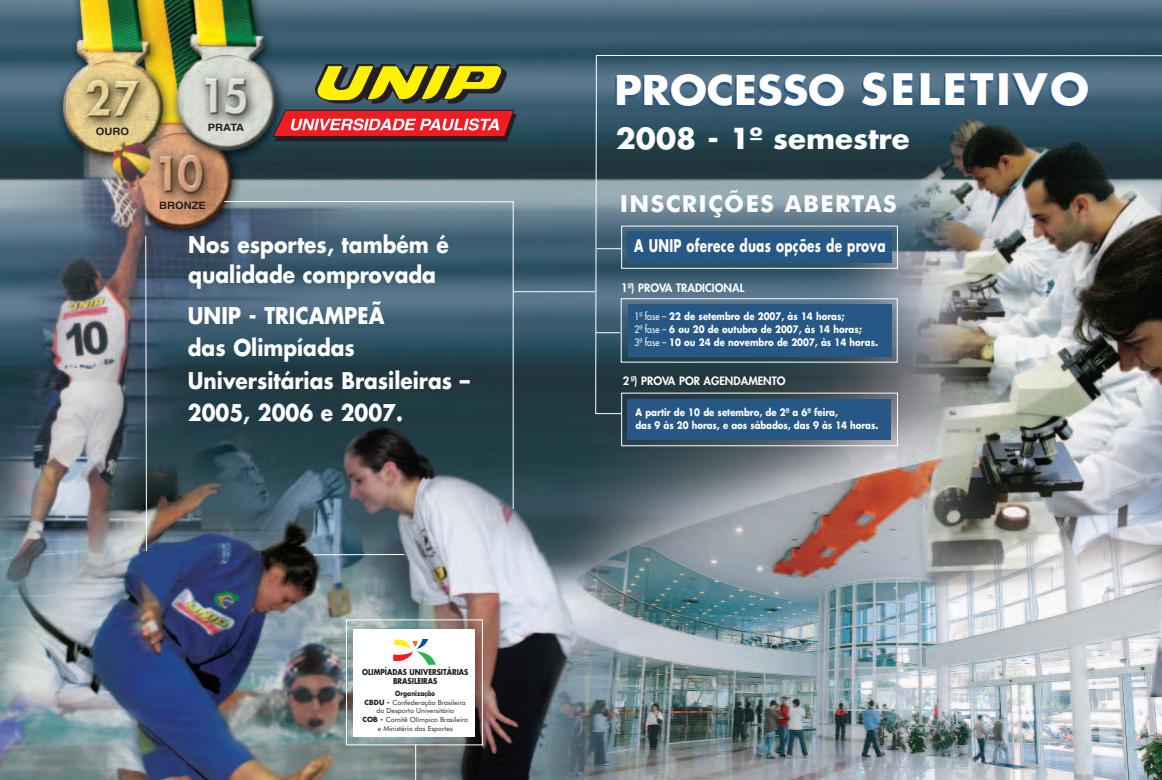
<style>
.page{position:relative;width:1162px;height:780px;background:#fff}
.page>*{position:absolute;margin:0;border:0;box-sizing:border-box;transform-origin:0 0}
.t1{font:700 39.8px "Futura";color:#fff;scale:1.04 1}
.t2{font:700 28.1px "Futura";color:#fff;scale:1.04 1}
.t3{font:700 23.4px "Futur Euro Xtra Two";letter-spacing:.06em;color:#fff}
.t4{font:700 22.5px/30px "Futura";color:#fff;scale:.9 1}
.t5{font:700 22.4px/32.3px "Futura";color:#fff;scale:.9 1}
.t6{font:700 17px "Futura";letter-spacing:.02em;color:#fff;scale:.71 1}
.t7{font:800 11.2px "Futura";color:#fff}
.t8{font:700 10.2px "Helvetica";color:#231f20;scale:1.09 1}
.t9{font:700 10px/13px "Futura";color:#fff;scale:.86 1}
.t10{font:700 8px/8.7px "Futura";color:#231f20;text-align:center;scale:.86 1}
.t11{font:6.9px/8.7px "Futur Euro Xtra Two";color:#231f20;text-align:center}
.t12{font:700 6.9px "Futura";color:#231f20;scale:.86 1}
.s1{font-family:"Futura";font-weight:700}
.s2{font-size:42.1px}
.s3{font-weight:400}
</style>
<div class="page">
<img style="left:0;top:1px;width:1162px;height:779px">
<img style="left:145px;top:54px;width:1017px;height:498px">
<hr style="left:313px;top:554px;width:91px;height:1px;background:#fff">
<svg style="left:272px;top:64px;width:244px;height:77px;background:#956840"></svg>
<svg style="left:620px;top:225px;width:278px;height:138px;background:#567182"></svg>
<div style="left:628px;top:304px;width:263px;height:52px;background:#275885"></div>
<div style="left:621px;top:393px;width:277px;height:53px;border:1px solid #fff"></div>
<div style="left:628px;top:399px;width:263px;height:41px;background:#275885"></div>
<div style="left:628px;top:231px;width:264px;height:32px;background:#275885"></div>
<img style="left:345px;top:248px;width:277px;height:532px">
<div style="left:354px;top:629px;width:121px;height:108px;background:#fff"></div>
<svg style="left:393px;top:639px;width:43px;height:26px"></svg>
<p class="t8" style="left:96px;top:128px;width:32px">OURO</p>
<p class="t8" style="left:208px;top:124px;width:35px">PRATA</p>
<p class="t8" style="left:159px;top:202px;width:45px">BRONZE</p>
<h3 class="t4" style="left:188px;top:231px;width:291px">Nos esportes, também é qualidade comprovada</h3>
<h3 class="t5" style="left:188px;top:301px;width:315px">UNIP - TRICAMPEÃ<br>das Olimpíadas<br>Universitárias Brasileiras –<br>2005, 2006 e 2007.</h3>
<p class="t10" style="left:362px;top:669px;width:125px">OLIMPÍADAS UNIVERSITÁRIAS<br>BRASILEIRAS</p>
<p class="t12" style="left:395px;top:690px;width:48px">Organização</p>
<p class="t11" style="left:362px;top:699px;width:107px"><span class="s1">CBDU -</span> Confederação Brasileira do Desporto Universitário<br><span class="s1">COB -</span> Comitê Olímpico Brasileiro e Ministério dos Esportes</p>
<h1 class="t1" style="left:614px;top:72px;width:458px">PROCESSO <span class="s2">SELETIVO</span></h1>
<h2 class="t2" style="left:616px;top:126px;width:284px">2008 - 1º semestre</h2>
<h3 class="t3" style="left:620px;top:195px;width:278px">INSCRIÇÕES ABERTAS</h3>
<h3 class="t6" style="left:634px;top:238px;width:356px">A UNIP oferece duas opções de prova</h3>
<p class="t7" style="left:621px;top:282px;width:124px">1ª) PROVA TRADICIONAL</p>
<p class="t9" style="left:634px;top:311px;width:285px"><span class="s3">1ª fase –</span> 22 de setembro de 2007, às 14 horas;<br><span class="s3">2ª fase –</span> 6 ou 20 de outubro de 2007, às 14 horas;<br><span class="s3">3ª fase –</span> 10 ou 24 de novembro de 2007, às 14 horas.</p>
<p class="t7" style="left:623px;top:376px;width:164px">2ª) PROVA POR AGENDAMENTO</p>
<p class="t9" style="left:635px;top:407px;width:284px">A partir de 10 de setembro, de 2ª a 6ª feira,<br>das 9 às 20 horas, e aos sábados, das 9 às 14 horas.</p>
</div>
